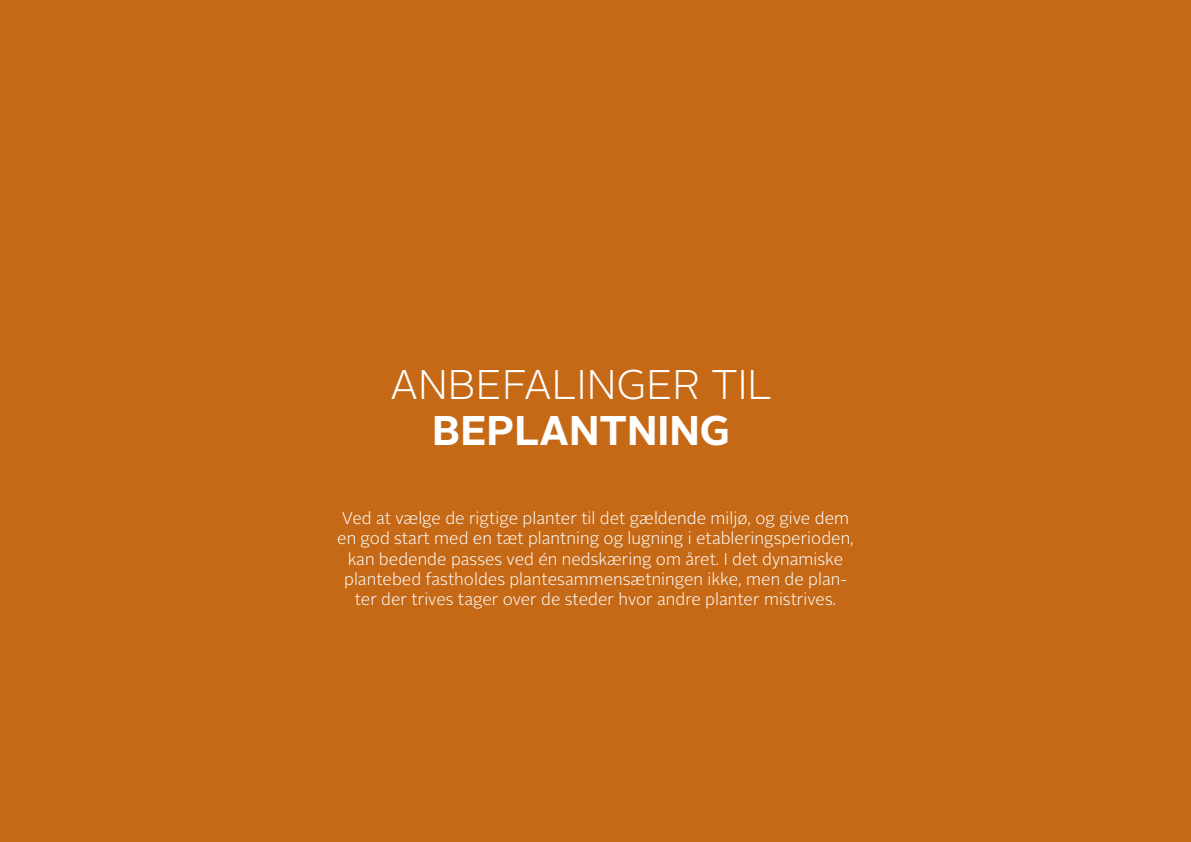
<style>
.page{position:relative;width:1191px;height:842px;background:#c56917}
.page>*{position:absolute;margin:0;border:0;box-sizing:border-box;transform-origin:0 0}
.t1{font:300 41.4px "Alright Sans";color:#fff}
.t2{font:700 41.4px "Alright Sans";color:#fff}
.t3{font:300 17px/20.4px "Alright Sans";color:#fff;text-align:center}
</style>
<div class="page">
<h1 class="t1" style="left:390px;top:357px;width:384px">ANBEFALINGER TIL</h1>
<h1 class="t2" style="left:432px;top:401px;width:299px">BEPLANTNING</h1>
<p class="t3" style="left:337px;top:508px;width:518px">Ved at vælge de rigtige planter til det gældende miljø, og give dem en god start med en tæt plantning og lugning i etableringsperioden, kan bedende passes ved én nedskæring om året. I det dynamiske plantebed fastholdes plantesammensætningen ikke, men de plan&shy;ter der trives tager over de steder hvor andre planter mistrives.</p>
</div>
